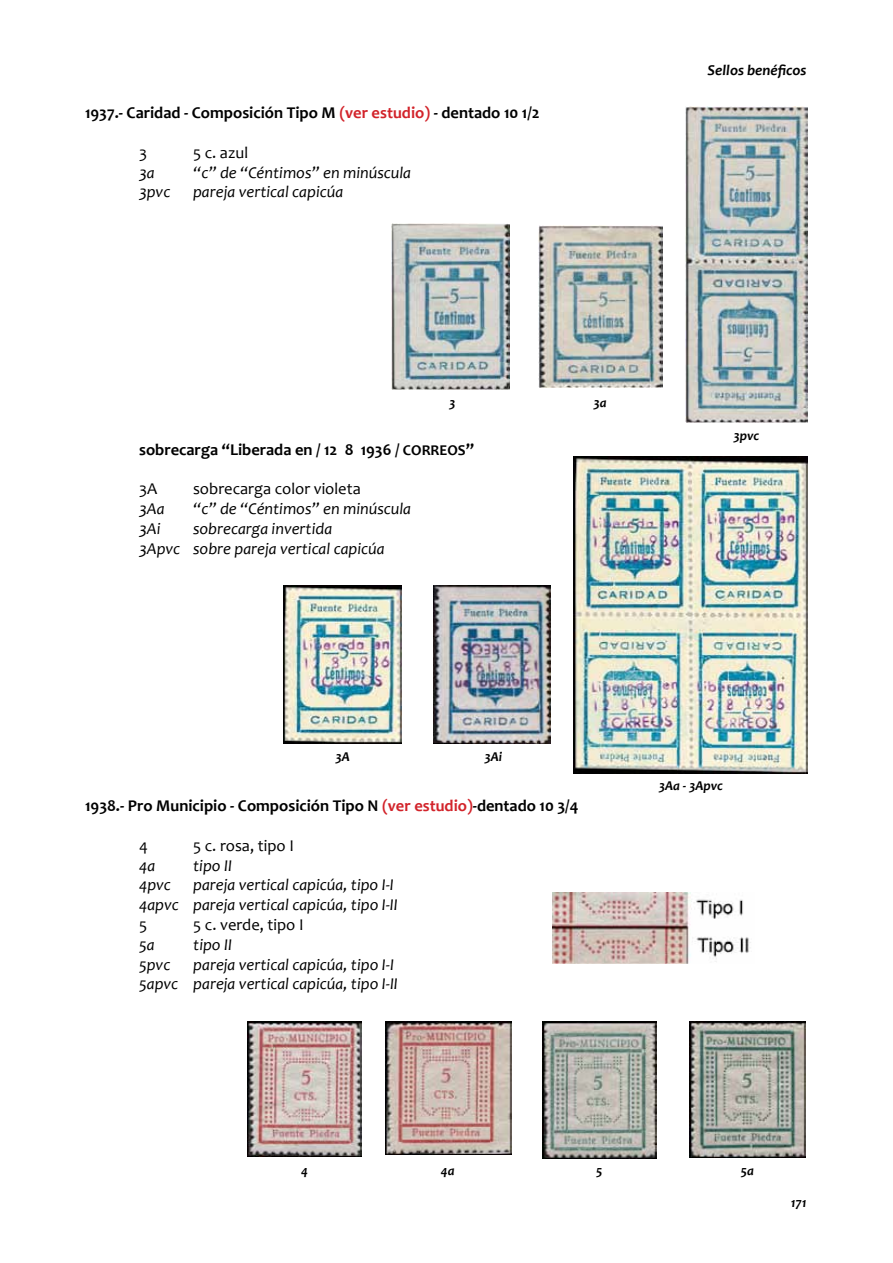
<style>
.page{position:relative;width:893px;height:1263px;background:#fff}
.page>*{position:absolute;margin:0;border:0;box-sizing:border-box;transform-origin:0 0}
.t1{font:italic 16.5px/19.8px "Candara";color:#000;text-align:right}
.t2{font:700 16.5px "Candara";color:#000}
.t3{font:16.5px "Candara";color:#000}
.t4{font:italic 700 15px "Candara";color:#000}
.t5{font:italic 700 13.5px "Candara";color:#000}
.s1{color:#d2232a}
.s2{font-size:15px}
</style>
<div class="page">
<img style="left:574px;top:456px;width:234px;height:317px">
<img style="left:434px;top:585px;width:117px;height:158px">
<img style="left:386px;top:1021px;width:125px;height:133px">
<img style="left:247px;top:1021px;width:115px;height:135px">
<img style="left:553px;top:893px;width:198px;height:70px">
<img style="left:689px;top:1021px;width:116px;height:136px">
<img style="left:542px;top:1021px;width:114px;height:137px">
<img style="left:686px;top:106px;width:122px;height:317px">
<img style="left:539px;top:226px;width:123px;height:161px">
<img style="left:391px;top:223px;width:119px;height:166px">
<img style="left:283px;top:585px;width:119px;height:158px">
<p class="t2" style="left:85px;top:102px;width:456px">1937.- Caridad - Composición Tipo M <span class="s1">(ver estudio)</span> - dentado 10 1/2</p>
<p class="t3" style="left:139px;top:142px;width:10px">3</p>
<p class="t3" style="left:193px;top:142px;width:57px">5 c. azul</p>
<p class="t1" style="left:139px;top:162px;width:17px">3a</p>
<p class="t1" style="left:193px;top:162px;width:219px">“c” de “Céntimos” en minúscula</p>
<p class="t1" style="left:139px;top:182px;width:33px">3pvc</p>
<p class="t1" style="left:193px;top:182px;width:152px">pareja vertical capicúa</p>
<p class="t4" style="left:708px;top:60px;width:100px">Sellos benéficos</p>
<p class="t5" style="left:449px;top:394px;width:8px">3</p>
<p class="t5" style="left:593px;top:394px;width:15px">3a</p>
<p class="t2" style="left:139px;top:439px;width:336px">sobrecarga “Liberada en / 12 8 1936 / <span class="s2">CORREOS</span>”</p>
<p class="t3" style="left:139px;top:479px;width:20px">3A</p>
<p class="t3" style="left:193px;top:479px;width:169px">sobrecarga color violeta</p>
<p class="t1" style="left:139px;top:499px;width:27px">3Aa</p>
<p class="t1" style="left:193px;top:499px;width:219px">“c” de “Céntimos” en minúscula</p>
<p class="t1" style="left:139px;top:519px;width:23px">3Ai</p>
<p class="t1" style="left:139px;top:519px;width:247px;text-align:center">sobrecarga invertida<br>3Apvc sobre pareja vertical capicúa</p>
<p class="t5" style="left:733px;top:427px;width:27px">3pvc</p>
<p class="t5" style="left:335px;top:748px;width:16px">3A</p>
<p class="t5" style="left:485px;top:748px;width:19px">3Ai</p>
<p class="t2" style="left:85px;top:795px;width:495px">1938.- Pro Municipio - Composición Tipo N <span class="s1">(ver estudio)</span>-dentado 10 3/4</p>
<p class="t3" style="left:139px;top:835px;width:10px">4</p>
<p class="t3" style="left:193px;top:835px;width:102px">5 c. rosa, tipo I</p>
<p class="t1" style="left:139px;top:855px;width:18px">4a</p>
<p class="t1" style="left:193px;top:855px;width:40px">tipo II</p>
<p class="t1" style="left:139px;top:875px;width:33px">4pvc</p>
<p class="t1" style="left:139px;top:875px;width:260px">pareja vertical capicúa, tipo I-I<br>4apvc pareja vertical capicúa, tipo I-II</p>
<p class="t3" style="left:139px;top:914px;width:10px">5</p>
<p class="t3" style="left:193px;top:914px;width:112px">5 c. verde, tipo I</p>
<p class="t1" style="left:139px;top:934px;width:17px">5a</p>
<p class="t1" style="left:193px;top:934px;width:40px">tipo II</p>
<p class="t1" style="left:139px;top:954px;width:33px">5pvc</p>
<p class="t1" style="left:139px;top:954px;width:260px">pareja vertical capicúa, tipo I-I<br>5apvc pareja vertical capicúa, tipo I-II</p>
<p class="t5" style="left:659px;top:777px;width:66px">3Aa - 3Apvc</p>
<p class="t5" style="left:301px;top:1162px;width:8px">4</p>
<p class="t5" style="left:441px;top:1162px;width:15px">4a</p>
<p class="t5" style="left:596px;top:1162px;width:8px">5</p>
<p class="t5" style="left:741px;top:1162px;width:15px">5a</p>
<p class="t5" style="left:791px;top:1194px;width:18px">171</p>
</div>
